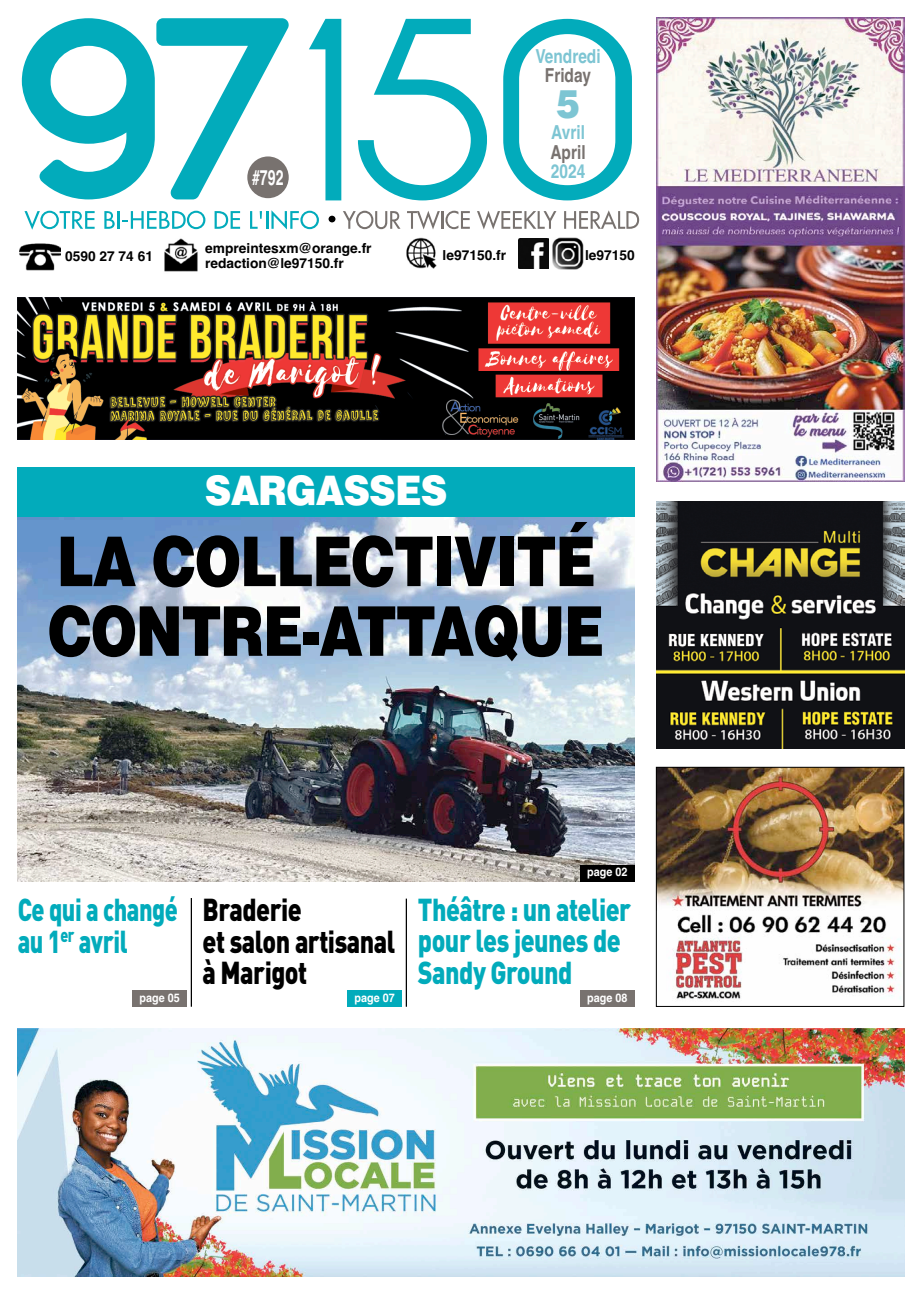
<style>
.page{position:relative;width:922px;height:1294px;background:#fff}
.page>*{position:absolute;margin:0;border:0;box-sizing:border-box;transform-origin:0 0}
.t1{font:900 68.62px/69.6px "Helvetica";color:#000;scale:.82 1}
.t2{font:900 40.62px "Helvetica";letter-spacing:-.025em;color:#fff;scale:.91 1}
.t3{font:900 39.25px "Helvetica";color:#7dc5d3;scale:.9 1}
.t4{font:900 31.38px/31.4px "DIN Pro";letter-spacing:-.02em;color:#02abbb;scale:.8 1}
.t5{font:900 31.38px/31.4px "DIN Pro";letter-spacing:-.02em;color:#000;scale:.8 1}
.t6{font:900 31.38px/31.4px "DIN Pro";letter-spacing:-.02em;color:#02abbb;scale:.75 1}
.t7{font:700 21.12px "Helvetica";color:#fff;scale:.67 1}
.t8{font:700 19.25px "Helvetica";color:#7dc5d3;scale:.8 1}
.t9{font:700 19.25px "Helvetica";color:#78726f;scale:.8 1}
.t10{font:700 13.75px/15px "Helvetica";color:#000}
.t11{font:700 11.88px "Helvetica";color:#fff;scale:.91 1}
</style>
<div class="page">
<img style="left:18px;top:516px;width:616px;height:365px">
<svg style="left:22px;top:18px;width:267px;height:181px"></svg>
<svg style="left:309px;top:19px;width:32px;height:181px"></svg>
<svg style="left:358px;top:19px;width:129px;height:181px"></svg>
<svg style="left:503px;top:19px;width:128px;height:181px"></svg>
<div style="left:247px;top:156px;width:41px;height:42px;background:#78726f;border-radius:50%"></div>
<div style="left:328px;top:216px;width:7px;height:6px;background:#000;border-radius:50%"></div>
<svg style="left:24px;top:211px;width:71px;height:19px"></svg>
<svg style="left:104px;top:211px;width:101px;height:18px"></svg>
<svg style="left:214px;top:211px;width:26px;height:18px"></svg>
<svg style="left:250px;top:210px;width:69px;height:19px"></svg>
<svg style="left:343px;top:211px;width:57px;height:18px"></svg>
<svg style="left:407px;top:211px;width:62px;height:18px"></svg>
<svg style="left:477px;top:211px;width:79px;height:18px"></svg>
<svg style="left:564px;top:210px;width:75px;height:19px"></svg>
<img style="left:20px;top:243px;width:40px;height:28px">
<img style="left:406px;top:237px;width:31px;height:32px">
<img style="left:518px;top:238px;width:66px;height:31px">
<img style="left:164px;top:238px;width:34px;height:34px">
<img style="left:658px;top:769px;width:244px;height:231px">
<div style="left:656px;top:767px;width:248px;height:239px;border:1px solid #000"></div>
<hr style="left:191px;top:898px;width:1px;height:108px;background:#000">
<hr style="left:405px;top:898px;width:2px;height:108px;background:#000">
<div style="left:347px;top:989px;width:55px;height:17px;background:#02abbb"></div>
<div style="left:132px;top:989px;width:55px;height:17px;background:#78726f"></div>
<div style="left:579px;top:989px;width:55px;height:17px;background:#78726f"></div>
<img style="left:656px;top:18px;width:248px;height:463px">
<img style="left:18px;top:1028px;width:885px;height:247px">
<img style="left:18px;top:298px;width:616px;height:141px">
<img style="left:656px;top:501px;width:248px;height:248px">
<div style="left:18px;top:467px;width:616px;height:49px;background:#02abbb"></div>
<div style="left:579px;top:864px;width:55px;height:17px;background:#000"></div>
<p class="t10" style="left:65px;top:248px;width:89px">0590 27 74 61</p>
<h3 class="t7" style="left:252px;top:160px;width:48px">#792</h3>
<p class="t10" style="left:205px;top:241px;width:168px">empreintesxm@orange.fr redaction@le97150.fr</p>
<h3 class="t8" style="left:535px;top:40px;width:83px">Vendredi</h3>
<h3 class="t9" style="left:544px;top:60px;width:59px">Friday</h3>
<h3 class="t8" style="left:551px;top:117px;width:44px">Avril</h3>
<h3 class="t9" style="left:550px;top:137px;width:45px">April</h3>
<h3 class="t8" style="left:550px;top:156px;width:44px">2024</h3>
<h3 class="t3" style="left:556px;top:78px;width:28px">5</h3>
<p class="t10" style="left:442px;top:247px;width:65px">le97150.fr</p>
<p class="t10" style="left:585px;top:248px;width:51px">le97150</p>
<h2 class="t2" style="left:205px;top:464px;width:268px">SARGASSES</h2>
<h1 class="t1" style="left:48px;top:525px;width:679px">LA COLLECTIVITÉ<br>CONTRE-ATTAQUE</h1>
<p class="t11" style="left:587px;top:862px;width:46px">page 02</p>
<h3 class="t6" style="left:18px;top:890px;width:215px">Ce qui a changé au 1<sup>er</sup> avril</h3>
<h3 class="t4" style="left:418px;top:889px;width:268px">Théâtre : un atelier pour les jeunes de<br>Sandy Ground</h3>
<h3 class="t5" style="left:202px;top:890px;width:242px">Braderie<br>et salon artisanal à Marigot</h3>
<p class="t11" style="left:139px;top:987px;width:46px">page 05</p>
<p class="t11" style="left:354px;top:987px;width:46px">page 07</p>
<p class="t11" style="left:587px;top:987px;width:46px">page 08</p>
</div>
